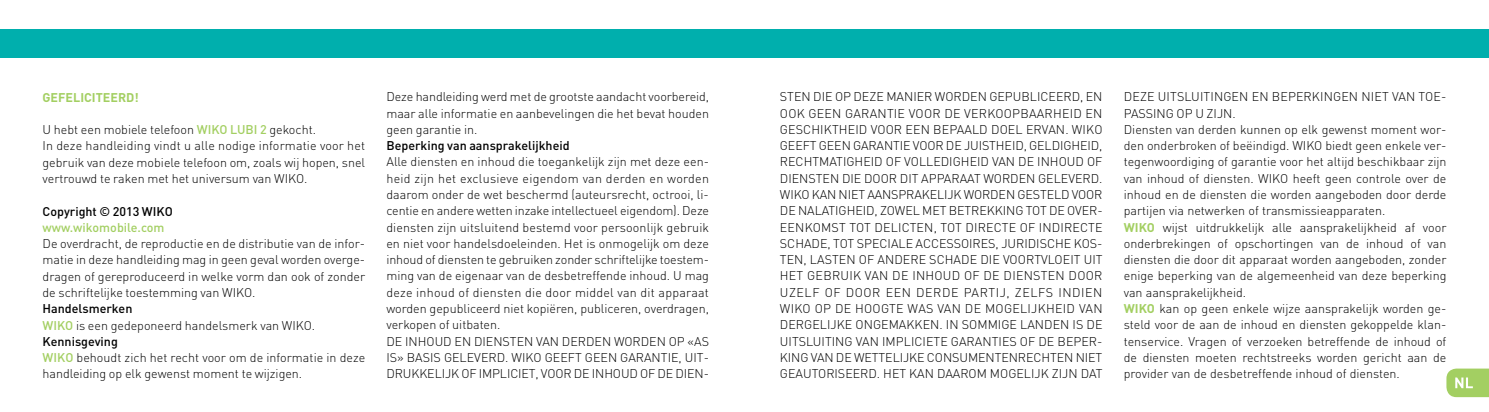
<style>
.page{position:relative;width:1489px;height:412px;background:#fff}
.page>*{position:absolute;margin:0;border:0;box-sizing:border-box;transform-origin:0 0}
.t1{font:300 12.5px/16.2px "DIN";color:#000}
.t2{font:500 12.5px "DIN";color:#000}
.t3{font:500 12.5px "DIN";color:#a3cf62}
.t4{font:700 12.5px "DIN";color:#a3cf62}
.s1{font-weight:500;color:#a3cf62}
.s2{font-weight:500}
.s3{font-weight:700;color:#a3cf62}
</style>
<div class="page">
<div style="left:0;top:29px;width:765px;height:28px;background:#00afad"></div>
<div style="left:723px;top:29px;width:765px;height:28px;background:#00afad"></div>
<svg style="left:1446px;top:368px;width:42px;height:28px"></svg>
<p class="t4" style="left:43px;top:89px;width:8px">GEFELICITEE</p>
<p class="t4" style="left:118px;top:89px;width:22px">RD!</p>
<p class="t1" style="left:43px;top:121px;width:324px">U hebt een mobiele telefoon <span class="s1">WIKO LUBI 2</span> gekocht.<br>In deze handleiding vindt u alle nodige informatie voor het gebruik van deze mobiele telefoon om, zoals wij hopen, snel vertrouwd te raken met het universum van WIKO.</p>
<p class="t2" style="left:43px;top:203px;width:132px">Copyright © 2013 WIKO</p>
<p class="t3" style="left:43px;top:219px;width:123px">www.wikomobile.com</p>
<p class="t1" style="left:43px;top:235px;width:324px;text-align:justify">De overdracht, de reproductie en de distributie van de infor&shy;matie in deze handleiding mag in geen geval worden overge&shy;dragen of gereproduceerd in welke vorm dan ook of zonder de schriftelijke toestemming van WIKO.</p>
<p class="t1" style="left:43px;top:300px;width:324px"><span class="s2">Handelsmerken<br></span><span class="s1">WIKO</span> is een gedeponeerd handelsmerk van WIKO.<br><span class="s2">Kennisgeving<br></span><span class="s1">WIKO</span> behoudt zich het recht voor om de informatie in deze handleiding op elk gewenst moment te wijzigen.</p>
<p class="t1" style="left:386px;top:88px;width:324px;text-align:justify">Deze handleiding werd met de grootste aandacht voorbereid, maar alle informatie en aanbevelingen die het bevat houden geen garantie in.</p>
<p class="t2" style="left:386px;top:137px;width:185px">Beperking van aansprakelijkheid</p>
<p class="t1" style="left:386px;top:153px;width:324px">Alle diensten en inhoud die toegankelijk zijn met deze een&shy;heid zijn het exclusieve eigendom van derden en worden daarom onder de wet beschermd (auteursrecht, octrooi, li&shy;centie en andere wetten inzake intellectueel eigendom). Deze diensten zijn uitsluitend bestemd voor persoonlijk gebruik en niet voor handelsdoeleinden. Het is onmogelijk om deze inhoud of diensten te gebruiken zonder schriftelijke toestem&shy;ming van de eigenaar van de desbetreffende inhoud. U mag deze inhoud of diensten die door middel van dit apparaat worden gepubliceerd niet kopiëren, publiceren, overdragen, verkopen of uitbaten.<br>DE INHOUD EN DIENSTEN VAN DERDEN WORDEN OP «AS IS» BASIS GELEVERD. WIKO GEEFT GEEN GARANTIE, UIT-DRUKKELIJK OF IMPLICIET, VOOR DE INHOUD OF DE DIEN-</p>
<p class="t1" style="left:780px;top:88px;width:324px;text-align:justify">STEN DIE OP DEZE MANIER WORDEN GEPUBLICEERD, EN OOK GEEN GARANTIE VOOR DE VERKOOPBAARHEID EN GESCHIKTHEID VOOR EEN BEPAALD DOEL ERVAN. WIKO GEEFT GEEN GARANTIE VOOR DE JUISTHEID, GELDIGHEID, RECHTMATIGHEID OF VOLLEDIGHEID VAN DE INHOUD OF DIENSTEN DIE DOOR DIT APPARAAT WORDEN GELEVERD.<br>WIKO KAN NIET AANSPRAKELIJK WORDEN GESTELD VOOR DE NALATIGHEID, ZOWEL MET BETREKKING TOT DE OVER-EENKOMST TOT DELICTEN, TOT DIRECTE OF INDIRECTE SCHADE, TOT SPECIALE ACCESSOIRES, JURIDISCHE KOS-TEN, LASTEN OF ANDERE SCHADE DIE VOORTVLOEIT UIT HET GEBRUIK VAN DE INHOUD OF DE DIENSTEN DOOR UZELF OF DOOR EEN DERDE PARTIJ, ZELFS INDIEN WIKO OP DE HOOGTE WAS VAN DE MOGELIJKHEID VAN DERGELIJKE ONGEMAKKEN. IN SOMMIGE LANDEN IS DE UITSLUITING VAN IMPLICIETE GARANTIES OF DE BEPER-KING VAN DE WETTELIJKE CONSUMENTENRECHTEN NIET GEAUTORISEERD. HET KAN DAAROM MOGELIJK ZIJN DAT</p>
<p class="t1" style="left:1123px;top:88px;width:324px">DEZE UITSLUITINGEN EN BEPERKINGEN NIET VAN TOE-PASSING OP U ZIJN.<br>Diensten van derden kunnen op elk gewenst moment wor&shy;den onderbroken of beëindigd. WIKO biedt geen enkele ver&shy;tegenwoordiging of garantie voor het altijd beschikbaar zijn van inhoud of diensten. WIKO heeft geen controle over de inhoud en de diensten die worden aangeboden door derde partijen via netwerken of transmissieapparaten.<br><span class="s3">WIKO</span> wijst uitdrukkelijk alle aansprakelijkheid af voor onderbrekingen of opschortingen van de inhoud of van diensten die door dit apparaat worden aangeboden, zonder enige beperking van de algemeenheid van deze beperking van aansprakelijkheid.<br><span class="s3">WIKO</span> kan op geen enkele wijze aansprakelijk worden ge&shy;steld voor de aan de inhoud en diensten gekoppelde klan&shy;tenservice. Vragen of verzoeken betreffende de inhoud of de diensten moeten rechtstreeks worden gericht aan de provider van de desbetreffende inhoud of diensten.</p>
</div>
